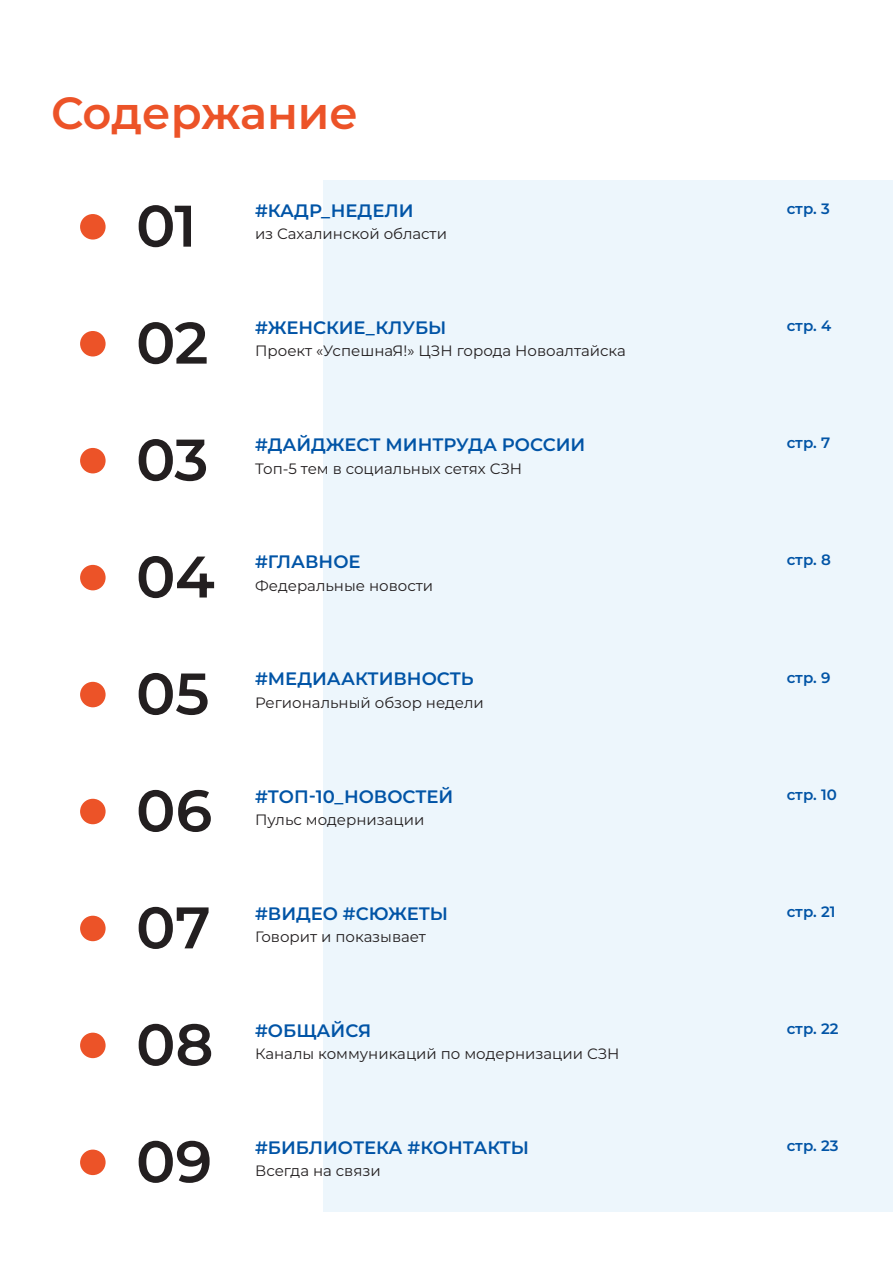
<style>
.page{position:relative;width:893px;height:1263px;background:#fff}
.page>*{position:absolute;margin:0;border:0;box-sizing:border-box;transform-origin:0 0}
.t1{font:600 58.5px/117px "Montserrat";letter-spacing:-.005em;color:#231f20}
.t2{font:600 45px "Montserrat";color:#ec5328}
.t3{font:600 18px "Montserrat";color:#0154a6}
.t4{font:15px "Montserrat";color:#231f20}
.t5{font:600 15px "Montserrat";color:#0154a6}
</style>
<div class="page">
<div style="left:323px;top:181px;width:570px;height:1031px;background:#edf6fc"></div>
<div style="left:80px;top:214px;width:26px;height:26px;background:#ec5328;border-radius:50%"></div>
<div style="left:80px;top:1033px;width:26px;height:25px;background:#ec5328;border-radius:50%"></div>
<div style="left:80px;top:916px;width:26px;height:25px;background:#ec5328;border-radius:50%"></div>
<div style="left:80px;top:799px;width:26px;height:25px;background:#ec5328;border-radius:50%"></div>
<div style="left:80px;top:682px;width:26px;height:25px;background:#ec5328;border-radius:50%"></div>
<div style="left:80px;top:565px;width:26px;height:25px;background:#ec5328;border-radius:50%"></div>
<div style="left:80px;top:1149px;width:26px;height:26px;background:#ec5328;border-radius:50%"></div>
<div style="left:80px;top:331px;width:26px;height:25px;background:#ec5328;border-radius:50%"></div>
<div style="left:80px;top:448px;width:26px;height:25px;background:#ec5328;border-radius:50%"></div>
<h2 class="t2" style="left:51px;top:83px;width:309px">Содержание</h2>
<h1 class="t1" style="left:136px;top:166px;width:80px">01<br>02<br>03<br>04<br>05<br>06<br>07<br>08<br>09</h1>
<p class="t3" style="left:255px;top:199px;width:160px">#КАДР_НЕДЕЛИ</p>
<p class="t4" style="left:255px;top:224px;width:193px">из Сахалинской области</p>
<p class="t3" style="left:255px;top:316px;width:193px">#ЖЕНСКИЕ_КЛУБЫ</p>
<p class="t4" style="left:255px;top:341px;width:372px">Проект «УспешнаЯ!» ЦЗН города Новоалтайска</p>
<p class="t3" style="left:255px;top:433px;width:332px">#ДАЙДЖЕСТ МИНТРУДА РОССИИ</p>
<p class="t4" style="left:255px;top:458px;width:269px">Топ-5 тем в социальных сетях СЗН</p>
<p class="t3" style="left:255px;top:550px;width:107px">#ГЛАВНОЕ</p>
<p class="t4" style="left:255px;top:575px;width:179px">Федеральные новости</p>
<p class="t3" style="left:255px;top:667px;width:220px">#МЕДИААКТИВНОСТЬ</p>
<p class="t4" style="left:255px;top:692px;width:230px">Региональный обзор недели</p>
<p class="t3" style="left:255px;top:784px;width:200px">#ТОП-10_НОВОСТЕЙ</p>
<p class="t4" style="left:255px;top:809px;width:171px">Пульс модернизации</p>
<p class="t3" style="left:255px;top:901px;width:194px">#ВИДЕО #СЮЖЕТЫ</p>
<p class="t4" style="left:255px;top:926px;width:172px">Говорит и показывает</p>
<p class="t3" style="left:255px;top:1018px;width:118px">#ОБЩАЙСЯ</p>
<p class="t4" style="left:255px;top:1044px;width:366px">Каналы коммуникаций по модернизации СЗН</p>
<p class="t3" style="left:255px;top:1135px;width:275px">#БИБЛИОТЕКА #КОНТАКТЫ</p>
<p class="t4" style="left:255px;top:1161px;width:127px">Всегда на связи</p>
<p class="t5" style="left:787px;top:199px;width:45px">стр. 3</p>
<p class="t5" style="left:787px;top:316px;width:46px">стр. 4</p>
<p class="t5" style="left:787px;top:433px;width:45px">стр. 7</p>
<p class="t5" style="left:787px;top:550px;width:46px">стр. 8</p>
<p class="t5" style="left:787px;top:667px;width:45px">стр. 9</p>
<p class="t5" style="left:787px;top:784px;width:52px">стр. 10</p>
<p class="t5" style="left:787px;top:901px;width:50px">стр. 21</p>
<p class="t5" style="left:787px;top:1018px;width:53px">стр. 22</p>
<p class="t5" style="left:787px;top:1135px;width:53px">стр. 23</p>
</div>
